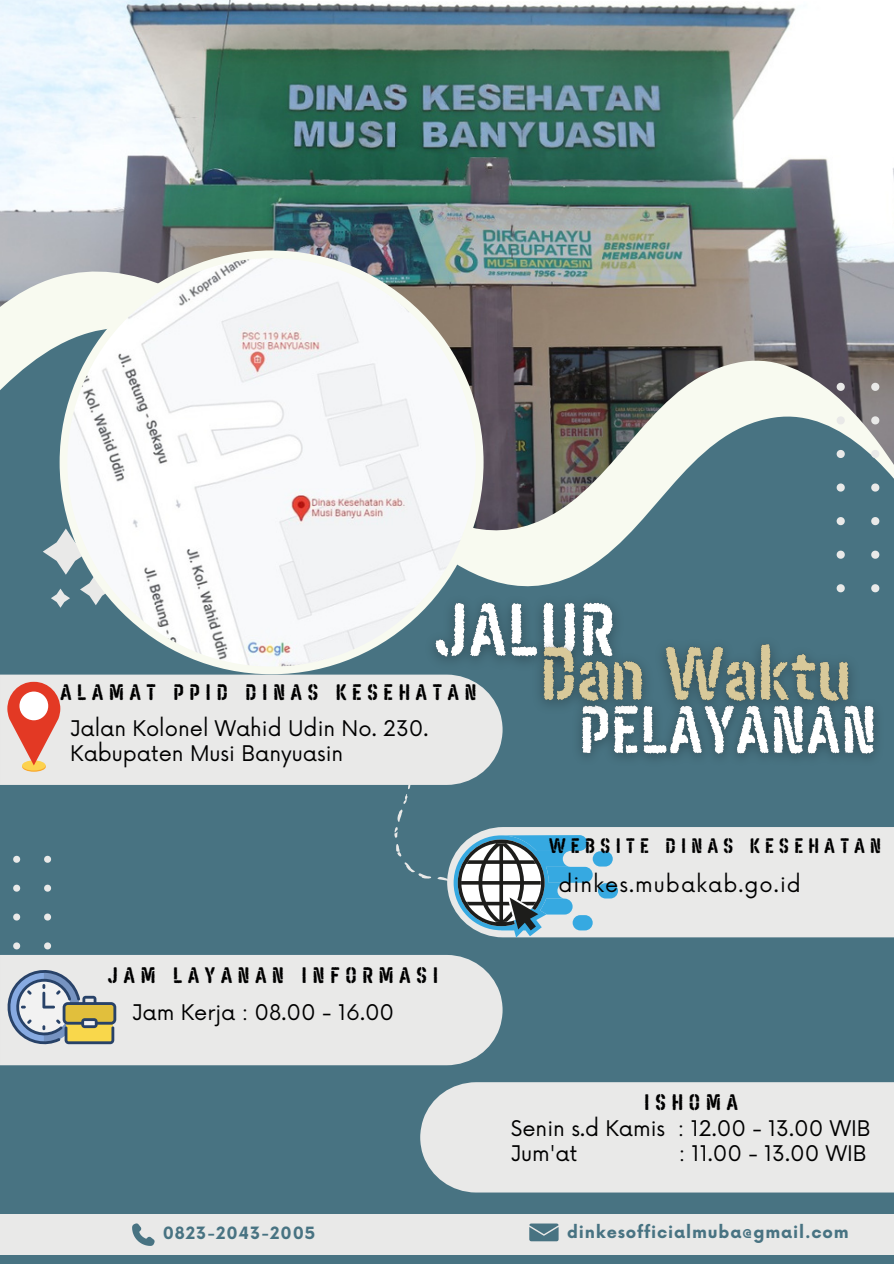
<style>
.page{position:relative;width:894px;height:1264px;background:#fff}
.page>*{position:absolute;margin:0;border:0;box-sizing:border-box;transform-origin:0 0}
.t1{font:22.5px "Targo 4 F Stencil Rough";letter-spacing:.255em;color:#000}
.t2{font:21px/24.8px "Now";color:#000}
.t3{font:21px "Targo 4 F Stencil Rough";letter-spacing:.255em;color:#000}
.t4{font:21px "Now";letter-spacing:.05em;color:#000}
.t5{font:700 16.5px "Now";letter-spacing:.05em;color:#487382}
</style>
<div class="page">
<div style="left:0;top:0;width:893px;height:1263px;background:#487382"></div>
<img style="left:0;top:0;width:893px;height:256px">
<svg style="left:0;top:256px;width:893px;height:56px;background:#979691"></svg>
<svg style="left:0;top:312px;width:893px;height:425px"></svg>
<div style="left:0;top:674px;width:502px;height:111px;background:#e9e9e8"></div>
<div style="left:474px;top:827px;width:419px;height:110px;background:#e9e9e8"></div>
<svg style="left:43px;top:528px;width:17px;height:79px"></svg>
<svg style="left:13px;top:856px;width:7px;height:6px"></svg>
<svg style="left:44px;top:856px;width:7px;height:6px"></svg>
<svg style="left:13px;top:884px;width:7px;height:7px"></svg>
<svg style="left:44px;top:884px;width:7px;height:7px"></svg>
<svg style="left:13px;top:913px;width:7px;height:7px"></svg>
<svg style="left:44px;top:913px;width:7px;height:7px"></svg>
<svg style="left:13px;top:942px;width:7px;height:7px"></svg>
<svg style="left:44px;top:942px;width:7px;height:7px"></svg>
<div style="left:0;top:1213px;width:893px;height:41px;background:#e9e9e8"></div>
<svg style="left:836px;top:383px;width:8px;height:8px"></svg>
<svg style="left:870px;top:383px;width:9px;height:8px"></svg>
<svg style="left:836px;top:416px;width:8px;height:8px"></svg>
<svg style="left:870px;top:416px;width:9px;height:8px"></svg>
<svg style="left:836px;top:450px;width:8px;height:8px"></svg>
<svg style="left:870px;top:450px;width:9px;height:8px"></svg>
<svg style="left:836px;top:483px;width:8px;height:8px"></svg>
<svg style="left:870px;top:483px;width:9px;height:8px"></svg>
<svg style="left:836px;top:517px;width:8px;height:8px"></svg>
<svg style="left:870px;top:517px;width:9px;height:8px"></svg>
<svg style="left:836px;top:550px;width:8px;height:8px"></svg>
<svg style="left:870px;top:550px;width:9px;height:8px"></svg>
<svg style="left:836px;top:584px;width:8px;height:8px"></svg>
<svg style="left:870px;top:584px;width:9px;height:8px"></svg>
<svg style="left:404px;top:862px;width:27px;height:17px"></svg>
<svg style="left:384px;top:721px;width:30px;height:135px"></svg>
<svg style="left:60px;top:250px;width:423px;height:424px;background:#dde1e2"></svg>
<svg style="left:132px;top:1223px;width:23px;height:22px"></svg>
<svg style="left:529px;top:1223px;width:29px;height:18px"></svg>
<svg style="left:22px;top:761px;width:24px;height:10px"></svg>
<div style="left:22px;top:760px;width:24px;height:10px;background:#fcd24f;border-radius:50%"></div>
<svg style="left:7px;top:681px;width:53px;height:84px;background:#e68678"></svg>
<div style="left:19px;top:691px;width:29px;height:29px;background:#fff;border-radius:50%"></div>
<div style="left:597px;top:883px;width:21px;height:15px;background:#36a9e1;border-radius:8px"></div>
<div style="left:592px;top:851px;width:20px;height:15px;background:#36a9e1;border-radius:8px"></div>
<svg style="left:437px;top:835px;width:155px;height:102px;background:#85a9b9"></svg>
<div style="left:0;top:955px;width:502px;height:110px;background:#e9e9e8"></div>
<svg style="left:4px;top:968px;width:112px;height:79px;background:#b9bcb3"></svg>
<img style="left:416px;top:583px;width:240px;height:113px">
<img style="left:579px;top:687px;width:314px;height:72px">
<img style="left:522px;top:627px;width:346px;height:113px">
<div style="left:420px;top:1082px;width:473px;height:110px;background:#e9e9e8"></div>
<p class="t1" style="left:60px;top:683px;width:417px">ALAMAT PPID DINAS KESEHATAN</p>
<p class="t2" style="left:70px;top:717px;width:360px">Jalan Kolonel Wahid Udin No. 230.<br>Kabupaten Musi Banyuasin</p>
<p class="t1" style="left:108px;top:965px;width:331px">JAM LAYANAN INFORMASI</p>
<p class="t2" style="left:132px;top:1000px;width:263px">Jam Kerja : 08.00 - 16.00</p>
<p class="t3" style="left:549px;top:836px;width:333px">WEBSITE DINAS KESEHATAN</p>
<p class="t4" style="left:558px;top:872px;width:244px">dinkes.mubakab.go.id</p>
<p class="t1" style="left:644px;top:1092px;width:95px">ISHOMA</p>
<p class="t2" style="left:510px;top:1117px;width:361px">Senin s.d Kamis : 12.00 - 13.00 WIB<br>Jum'at</p>
<p class="t2" style="left:678px;top:1142px;width:189px">: 11.00 - 13.00 WIB</p>
<p class="t5" style="left:163px;top:1224px;width:154px">0823-2043-2005</p>
<p class="t5" style="left:567px;top:1222px;width:283px">dinkesofficialmuba@gmail.com</p>
</div>
